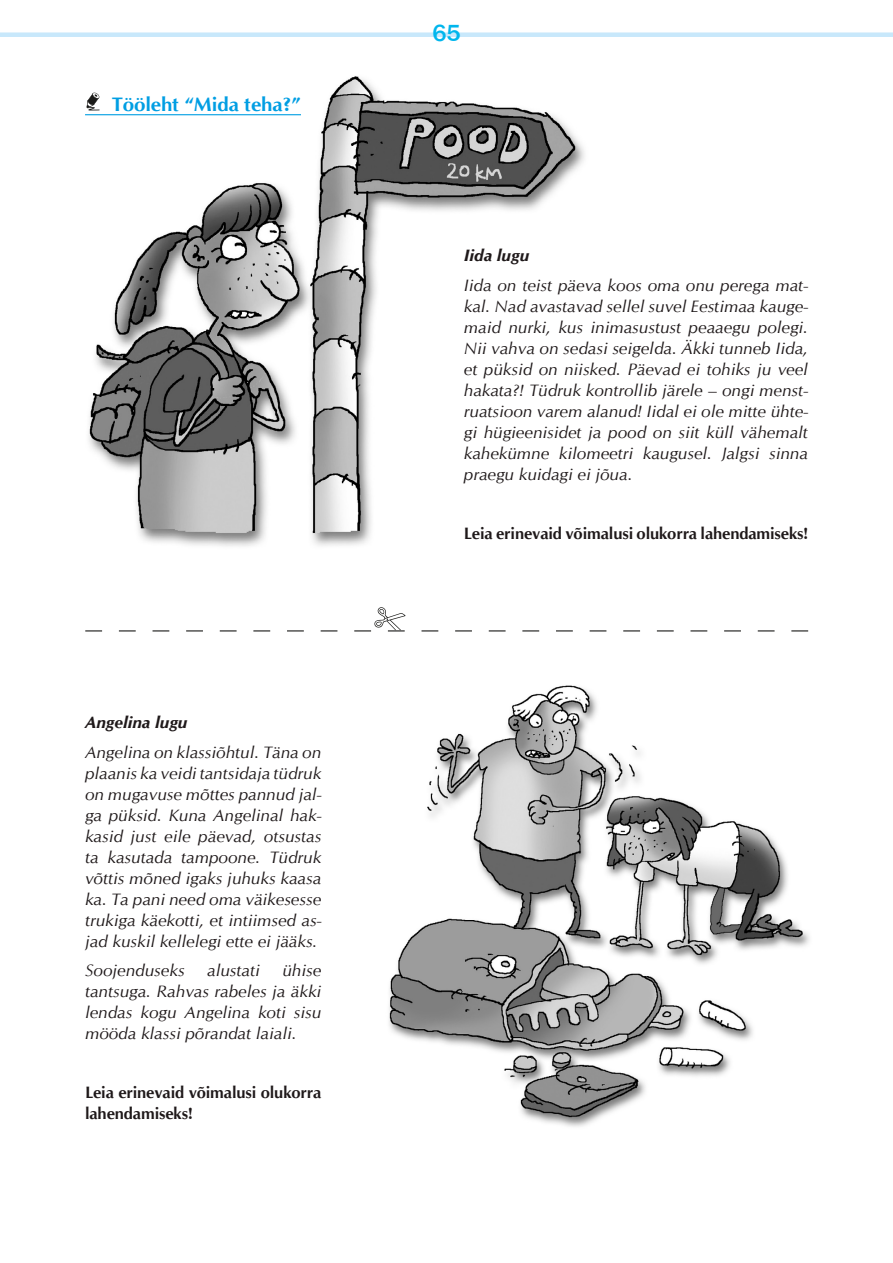
<style>
.page{position:relative;width:893px;height:1263px;background:#fff}
.page>*{position:absolute;margin:0;border:0;box-sizing:border-box;transform-origin:0 0}
.t1{font:500 24px "Franklin Gothic";color:#00b6ed}
.t2{font:700 19.5px "CG Omega";letter-spacing:-.005em;color:#009ee3;scale:1.05 1}
.t3{font:italic 16.5px/21px "CG Omega";letter-spacing:-.005em;color:#1f191a;text-align:justify;scale:1.05 1}
.t4{font:700 16.5px/21px "CG Omega";letter-spacing:-.005em;color:#1f191a}
.t5{font:italic 700 16.5px "CG Omega";letter-spacing:-.005em;color:#1f191a;scale:1.05 1}
</style>
<div class="page">
<div style="left:0;top:32px;width:893px;height:5px;background:#c8e8fb"></div>
<img style="left:85px;top:76px;width:500px;height:470px">
<hr style="left:85px;top:114px;width:216px;height:1px;background:#009ee3">
<svg style="left:85px;top:90px;width:16px;height:24px"></svg>
<svg style="left:86px;top:92px;width:14px;height:18px"></svg>
<img style="left:389px;top:685px;width:420px;height:442px">
<svg style="left:85px;top:607px;width:723px;height:24px"></svg>
<p class="t2" style="left:112px;top:92px;width:182px">Tööleht “Mida teha?”</p>
<p class="t5" style="left:85px;top:712px;width:99px">Angelina lugu</p>
<p class="t3" style="left:85px;top:742px;width:227px">Angelina on klassiõhtul. Täna on plaanis ka veidi tantsidaja tüdruk on mugavuse mõttes pannud jal&shy;ga püksid. Kuna Angelinal hak&shy;kasid just eile päevad, otsustas ta kasutada tampoone. Tüdruk võttis mõned igaks juhuks kaasa ka. Ta pani need oma väikesesse trukiga käekotti, et intiimsed as&shy;jad kuskil kellelegi ette ei jääks.</p>
<p class="t3" style="left:85px;top:960px;width:96px">Soojenduseks</p>
<p class="t3" style="left:207px;top:960px;width:52px">alustati</p>
<p class="t3" style="left:85px;top:960px;width:227px;text-indent:197px">ühise tantsuga. Rahvas rabeles ja äkki lendas kogu Angelina koti sisu mööda klassi põrandat laiali.</p>
<p class="t4" style="left:85px;top:1082px;width:238px">Leia erinevaid võimalusi olukorra lahendamiseks!</p>
<h1 class="t1" style="left:432px;top:18px;width:30px">65</h1>
<p class="t5" style="left:464px;top:245px;width:64px">Iida lugu</p>
<p class="t3" style="left:464px;top:275px;width:329px">Iida on teist päeva koos oma onu perega mat&shy;kal. Nad avastavad sellel suvel Eestimaa kauge&shy;maid nurki, kus inimasustust peaaegu polegi.<br>Nii vahva on sedasi seigelda. Äkki tunneb Iida, et püksid on niisked. Päevad ei tohiks ju veel hakata?! Tüdruk kontrollib järele – ongi menst&shy;ruatsioon varem alanud! Iidal ei ole mitte ühte&shy;gi hügieenisidet ja pood on siit küll vähemalt kahekümne kilomeetri kaugusel. Jalgsi sinna praegu kuidagi ei jõua.</p>
<p class="t4" style="left:464px;top:523px;width:346px">Leia erinevaid võimalusi olukorra lahendamiseks!</p>
</div>
